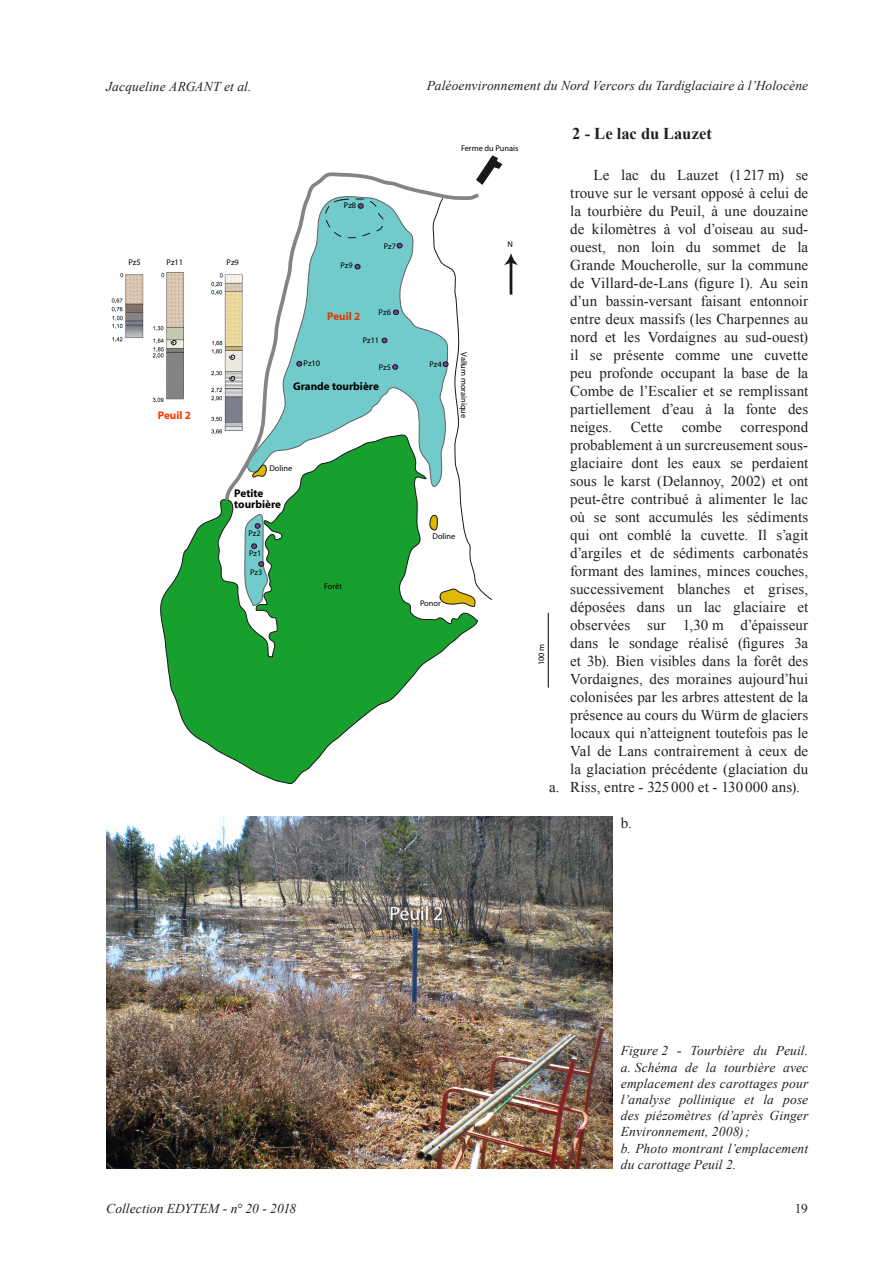
<style>
.page{position:relative;width:893px;height:1263px;background:#fff}
.page>*{position:absolute;margin:0;border:0;box-sizing:border-box;transform-origin:0 0}
.Titre_3{font:700 16.5px "Times New Roman";color:#231f20}
.Normal_1_col{font:15px/18px "Times New Roman";letter-spacing:.005em;color:#231f20;text-align:justify}
.Normal_ss_al{font:15px "Times New Roman";color:#231f20}
.En-tête{font:italic 13.5px/16.2px "Times New Roman";letter-spacing:.01em;color:#231f20}
.t1{font:13.5px "Times New Roman";color:#231f20}
.t2{font:700 11.1px/10.2px "Myriad";color:#000}
.t3{font:700 11.1px "Myriad";color:#ff3600}
.t4{font:700 11.1px "Myriad";color:#df3800}
.t5{font:8.4px "Myriad";color:#000}
</style>
<div class="page">
<svg style="left:111px;top:155px;width:438px;height:629px"></svg>
<img style="left:106px;top:816px;width:506px;height:353px">
<p class="En-tête" style="left:106px;top:78px;width:147px">Jacqueline ARGANT et al.</p>
<p class="En-tête" style="left:427px;top:77px;width:383px">Paléoenvironnement du Nord Vercors du Tardiglaciaire à l’Holocène</p>
<p class="t5" style="left:129px;top:258px;width:14px">Pz5</p>
<p class="t5" style="left:167px;top:258px;width:18px">Pz11</p>
<p class="t5" style="left:227px;top:258px;width:14px">Pz9</p>
<p class="t3" style="left:158px;top:410px;width:35px">Peuil 2</p>
<p class="t5" style="left:344px;top:201px;width:14px">Pz8</p>
<p class="t5" style="left:341px;top:261px;width:14px">Pz9</p>
<p class="t4" style="left:327px;top:311px;width:35px">Peuil 2</p>
<p class="t5" style="left:384px;top:241px;width:14px">Pz7</p>
<p class="t5" style="left:379px;top:308px;width:14px">Pz6</p>
<p class="t5" style="left:304px;top:359px;width:18px">Pz10</p>
<p class="t5" style="left:363px;top:336px;width:18px">Pz11</p>
<p class="t5" style="left:379px;top:363px;width:14px">Pz5</p>
<p class="t2" style="left:293px;top:381px;width:87px">Grande tourbière</p>
<p class="t5" style="left:269px;top:464px;width:24px">Doline</p>
<p class="t2" style="left:234px;top:489px;width:48px">Petite tourbière</p>
<p class="t5" style="left:248px;top:529px;width:14px">Pz2</p>
<p class="t5" style="left:249px;top:549px;width:14px">Pz1</p>
<p class="t5" style="left:250px;top:568px;width:14px">Pz3</p>
<p class="t5" style="left:324px;top:582px;width:20px">Forêt</p>
<p class="t5" style="left:461px;top:144px;width:59px">Ferme du Punais</p>
<p class="t5" style="left:507px;top:240px;width:7px">N</p>
<p class="t5" style="left:429px;top:360px;width:14px">Pz4</p>
<p class="t5" style="left:468px;top:352px;width:67px;rotate:90deg">Vallum morainique</p>
<p class="t5" style="left:432px;top:532px;width:24px">Doline</p>
<p class="t5" style="left:420px;top:599px;width:22px">Ponor</p>
<p class="t5" style="left:537px;top:665px;width:23px;rotate:-90deg">100 m</p>
<p class="Normal_ss_al" style="left:549px;top:777px;width:12px">a.</p>
<p class="Titre_3" style="left:572px;top:122px;width:141px">2 - Le lac du Lauzet</p>
<p class="Normal_1_col" style="left:570px;top:166px;width:240px;text-indent:23px">Le lac du Lauzet (1 217 m) se trouve sur le versant opposé à celui de la tourbière du Peuil, à une douzaine de kilomètres à vol d’oiseau au sud&shy;ouest, non loin du sommet de la Grande Moucherolle, sur la commune de Villard-de-Lans (figure 1). Au sein d’un bassin-versant faisant entonnoir entre deux massifs (les Charpennes au nord et les Vordaignes au sud-ouest) il se présente comme une cuvette peu profonde occupant la base de la Combe de l’Escalier et se remplissant partiellement d’eau à la fonte des neiges. Cette combe correspond probablement à un surcreusement sous&shy;glaciaire dont les eaux se perdaient sous le karst (Delannoy, 2002) et ont peut-être contribué à alimenter le lac où se sont accumulés les sédiments qui ont comblé la cuvette. Il s’agit d’argiles et de sédiments carbonatés formant des lamines, minces couches, successivement blanches et grises, déposées dans un lac glaciaire et observées sur 1,30 m d’épaisseur dans le sondage réalisé (figures 3a et 3b). Bien visibles dans la forêt des Vordaignes, des moraines aujourd’hui colonisées par les arbres attestent de la présence au cours du Würm de glaciers locaux qui n’atteignent toutefois pas le Val de Lans contrairement à ceux de la glaciation précédente (glaciation du Riss, entre - 325 000 et - 130000 ans).</p>
<p class="Normal_ss_al" style="left:621px;top:813px;width:12px">b.</p>
<p class="En-tête" style="left:621px;top:1042px;width:189px">Figure 2 - Tourbière du Peuil. a. Schéma de la tourbière avec emplacement des carottages pour l’analyse pollinique et la pose des piézomètres (d’après Ginger<br>Environnement, 2008);<br>b. Photo montrant l’emplacement du carottage Peuil 2.</p>
<p class="En-tête" style="left:106px;top:1200px;width:191px">Collection EDYTEM - n° 20 - 2018</p>
<p class="t1" style="left:795px;top:1199px;width:15px">19</p>
</div>
